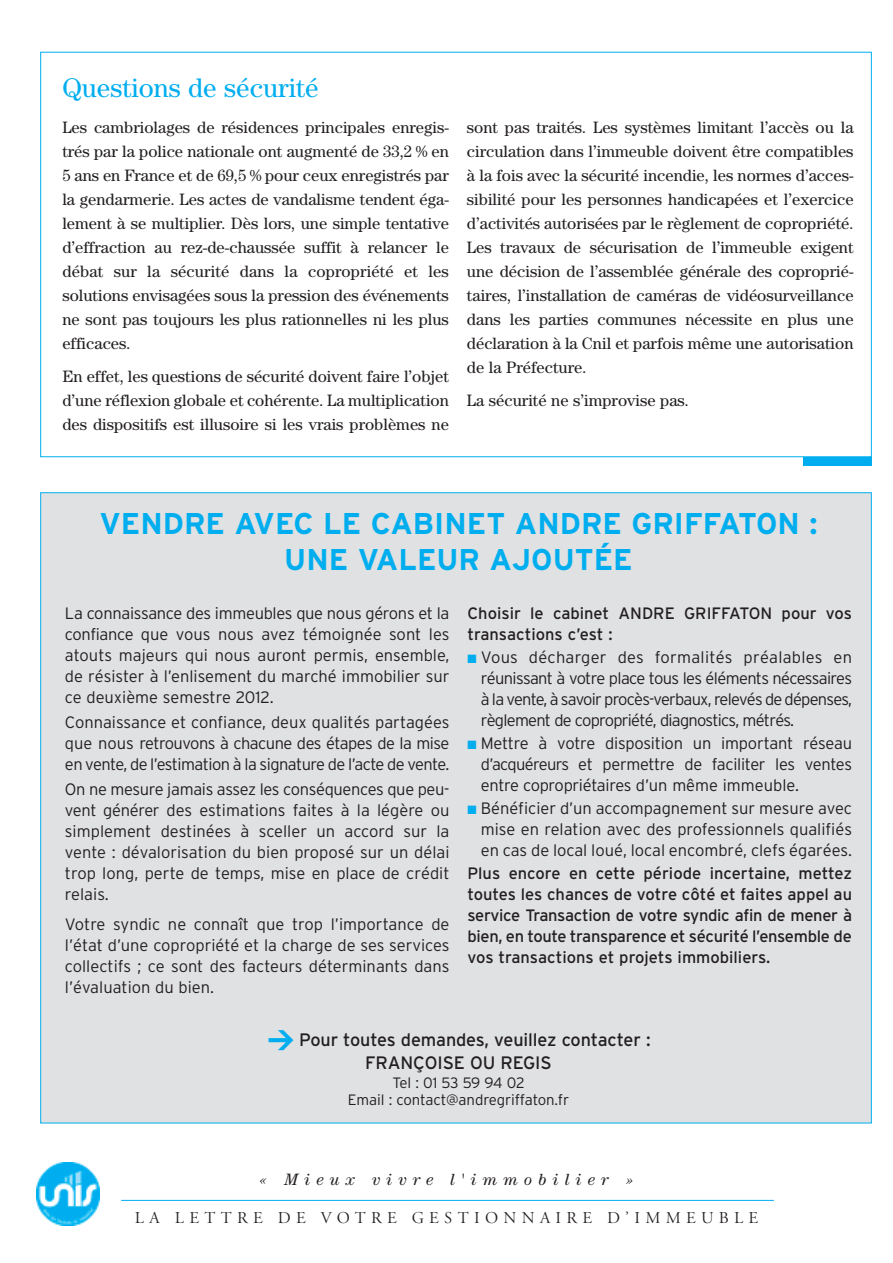
<style>
.page{position:relative;width:893px;height:1263px;background:#fff}
.page>*{position:absolute;margin:0;border:0;box-sizing:border-box;transform-origin:0 0}
.t1{font:700 30px/35.2px "Interstate";color:#00aeef;text-align:center}
.t2{font:27px "Century";color:#00aeef}
.t3{font:900 26.55px "DIN";color:#00aeef}
.t4{font:18px/22.5px "Interstate";letter-spacing:-.005em;color:#231f20}
.t5{font:300 16.5px/21px "Interstate";letter-spacing:-.005em;color:#231f20;text-align:justify}
.t6{font:16.5px/24px "Century";color:#231f20;text-align:justify}
.t7{font:16.5px/21px "Interstate";color:#231f20}
.t8{font:16.5px "Adobe Garamond Titling";letter-spacing:.325em;color:#231f20}
.t9{font:italic 16.5px "Century";letter-spacing:.36em;color:#231f20}
.t10{font:300 15px/16.5px "Interstate";letter-spacing:-.005em;color:#231f20;text-align:center}
.s1{color:#00aeef}
</style>
<div class="page">
<hr style="left:121px;top:1200px;width:653px;height:1px;background:#00aeef">
<img style="left:37px;top:1162px;width:63px;height:63px">
<div style="left:41px;top:493px;width:830px;height:630px;background:#e0e1e3"></div>
<div style="left:803px;top:457px;width:69px;height:8px;background:#00aeef"></div>
<h2 class="t2" style="left:62px;top:79px;width:258px">Questions de sécurité</h2>
<p class="t6" style="left:62px;top:117px;width:388px">Les cambriolages de résidences principales enregis&shy;trés par la police nationale ont augmenté de 33,2 % en 5 ans en France et de 69,5 % pour ceux enregistrés par la gendarmerie. Les actes de vandalisme tendent éga&shy;lement à se multiplier. Dès lors, une simple tentative d’effraction au rez-de-chaussée suffit à relancer le débat sur la sécurité dans la copropriété et les solutions envisagées sous la pression des événements ne sont pas toujours les plus rationnelles ni les plus efficaces.</p>
<p class="t6" style="left:62px;top:366px;width:388px">En effet, les questions de sécurité doivent faire l’objet d’une réflexion globale et cohérente. La multiplication des dispositifs est illusoire si les vrais problèmes ne</p>
<p class="t6" style="left:467px;top:117px;width:388px">sont pas traités. Les systèmes limitant l’accès ou la circulation dans l’immeuble doivent être compatibles à la fois avec la sécurité incendie, les normes d’acces&shy;sibilité pour les personnes handicapées et l’exercice d’activités autorisées par le règlement de copropriété.<br>Les travaux de sécurisation de l’immeuble exigent une décision de l’assemblée générale des coproprié&shy;taires, l’installation de caméras de vidéosurveillance dans les parties communes nécessite en plus une déclaration à la Cnil et parfois même une autorisation de la Préfecture.</p>
<p class="t6" style="left:467px;top:390px;width:224px">La sécurité ne s’improvise pas.</p>
<h1 class="t1" style="left:99px;top:506px;width:719px">VENDRE AVEC LE CABINET ANDRE GRIFFATON :<br>UNE VALEUR AJOUTÉE</h1>
<p class="t5" style="left:65px;top:602px;width:386px">La connaissance des immeubles que nous gérons et la confiance que vous nous avez témoignée sont les atouts majeurs qui nous auront permis, ensemble, de résister à l’enlisement du marché immobilier sur ce deuxième semestre 2012.</p>
<p class="t5" style="left:65px;top:712px;width:386px">Connaissance et confiance, deux qualités partagées que nous retrouvons à chacune des étapes de la mise en vente, de l’estimation à la signature de l’acte de vente.</p>
<p class="t5" style="left:65px;top:779px;width:386px">On ne mesure jamais assez les conséquences que peu&shy;vent générer des estimations faites à la légère ou simplement destinées à sceller un accord sur la vente : dévalorisation du bien proposé sur un délai trop long, perte de temps, mise en place de crédit relais.</p>
<p class="t5" style="left:65px;top:913px;width:386px">Votre syndic ne connaît que trop l’importance de l’état d’une copropriété et la charge de ses services collectifs ; ce sont des facteurs déterminants dans l’évaluation du bien.</p>
<p class="t7" style="left:467px;top:602px;width:386px">Choisir le cabinet ANDRE GRIFFATON pour vos transactions c’est :</p>
<p class="t5" style="left:481px;top:646px;width:373px;text-indent:-13px"><span class="s1">■</span> Vous décharger des formalités préalables en réunissant à votre place tous les éléments nécessaires à la vente, à savoir procès-verbaux, relevés de dépenses, règlement de copropriété, diagnostics, métrés.</p>
<p class="t5" style="left:481px;top:733px;width:373px;text-indent:-13px"><span class="s1">■</span> Mettre à votre disposition un important réseau d’acquéreurs et permettre de faciliter les ventes entre copropriétaires d’un même immeuble.</p>
<p class="t5" style="left:481px;top:798px;width:373px;text-indent:-13px"><span class="s1">■</span> Bénéficier d’un accompagnement sur mesure avec mise en relation avec des professionnels qualifiés en cas de local loué, local encombré, clefs égarées.</p>
<p class="t7" style="left:467px;top:863px;width:386px;text-align:justify">Plus encore en cette période incertaine, mettez toutes les chances de votre côté et faites appel au service Transaction de votre syndic afin de mener à bien, en toute transparence et sécurité l’ensemble de vos transactions et projets immobiliers.</p>
<h3 class="t3" style="left:268px;top:1024px;width:29px">&gt;</h3>
<p class="t4" style="left:365px;top:1029px;width:287px;text-indent:-66px">Pour toutes demandes, veuillez contacter :<br>FRANÇOISE OU REGIS</p>
<p class="t10" style="left:348px;top:1075px;width:223px">Tel : 01 53 59 94 02<br>Email : contact@andregriffaton.fr</p>
<p class="t9" style="left:259px;top:1173px;width:376px">« Mieux vivre l'immobilier »</p>
<p class="t8" style="left:135px;top:1208px;width:625px">LA LETTRE DE VOTRE GESTIONNAIRE D’IMMEUBLE</p>
</div>
